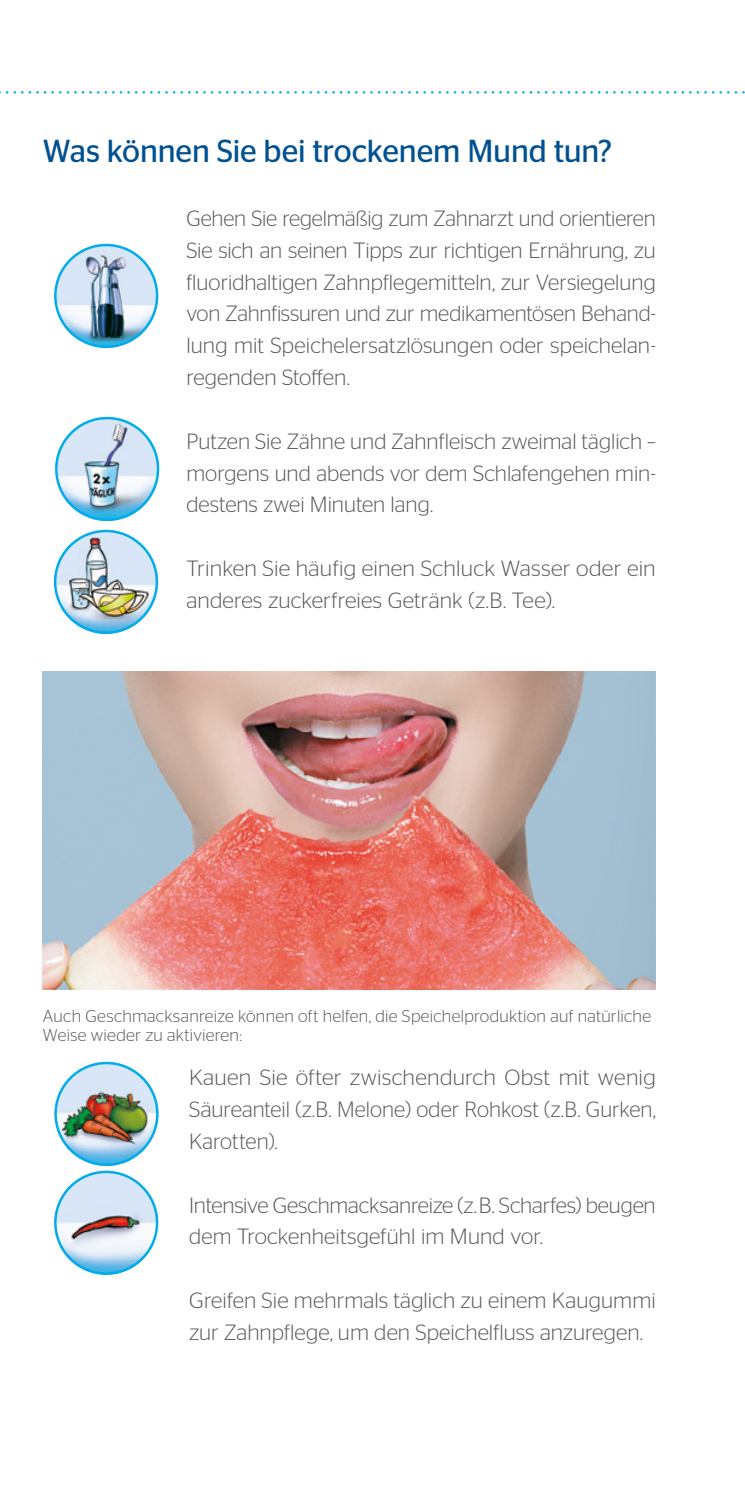
<style>
.page{position:relative;width:745px;height:1489px;background:#fff}
.page>*{position:absolute;margin:0;border:0;box-sizing:border-box;transform-origin:0 0}
.t1{font:31.75px "Stag Sans";letter-spacing:-.005em;color:#005191}
.t2{font:300 22px/31.8px "Stag Sans";letter-spacing:.005em;color:#575756;text-align:justify}
.t3{font:300 17.25px/19.5px "Stag Sans";letter-spacing:.015em;color:#575756}
</style>
<div class="page">
<img style="left:43px;top:671px;width:612px;height:318px">
<img style="left:54px;top:244px;width:104px;height:104px;border-radius:52px">
<div style="left:54px;top:244px;width:104px;height:104px;border:2px solid #00ace9;border-radius:50%"></div>
<img style="left:55px;top:417px;width:104px;height:104px;border-radius:52px">
<div style="left:55px;top:417px;width:104px;height:104px;border:2px solid #00ace9;border-radius:50%"></div>
<img style="left:54px;top:1061px;width:104px;height:104px;border-radius:52px">
<div style="left:54px;top:1061px;width:104px;height:104px;border:2px solid #00ace9;border-radius:50%"></div>
<img style="left:54px;top:530px;width:104px;height:104px;border-radius:52px">
<div style="left:54px;top:530px;width:104px;height:104px;border:2px solid #00ace9;border-radius:50%"></div>
<img style="left:54px;top:1170px;width:104px;height:104px;border-radius:52px">
<div style="left:54px;top:1170px;width:104px;height:104px;border:2px solid #00ace9;border-radius:50%"></div>
<svg style="left:0;top:91px;width:745px;height:3px"></svg>
<h1 class="t1" style="left:43px;top:133px;width:570px">Was können Sie bei trockenem Mund tun?</h1>
<p class="t2" style="left:186px;top:202px;width:470px">Gehen Sie regelmäßig zum Zahnarzt und orientieren Sie sich an seinen Tipps zur richtigen Ernährung, zu fluoridhaltigen Zahnpflegemitteln, zur Versiegelung von Zahnfissuren und zur medikamentösen Behand&shy;lung mit Speichelersatzlösungen oder speichelan&shy;regenden Stoffen.</p>
<p class="t2" style="left:186px;top:425px;width:470px">Putzen Sie Zähne und Zahnfleisch zweimal täglich – morgens und abends vor dem Schlafengehen min&shy;destens zwei Minuten lang.</p>
<p class="t2" style="left:186px;top:552px;width:470px">Trinken Sie häufig einen Schluck Wasser oder ein anderes zuckerfreies Getränk (z.B. Tee).</p>
<p class="t3" style="left:43px;top:1005px;width:609px">Auch Geschmacksanreize können oft helfen, die Speichelproduktion auf natürliche<br>Weise wieder zu aktivieren:</p>
<p class="t2" style="left:189px;top:1061px;width:468px">Kauen Sie öfter zwischendurch Obst mit wenig Säureanteil (z.B. Melone) oder Rohkost (z.B. Gurken, Karotten).</p>
<p class="t2" style="left:189px;top:1188px;width:468px">Intensive Geschmacksanreize (z.B. Scharfes) beugen dem Trockenheitsgefühl im Mund vor.</p>
<p class="t2" style="left:189px;top:1283px;width:468px">Greifen Sie mehrmals täglich zu einem Kaugummi zur Zahnpflege, um den Speichelfluss anzuregen.</p>
</div>
